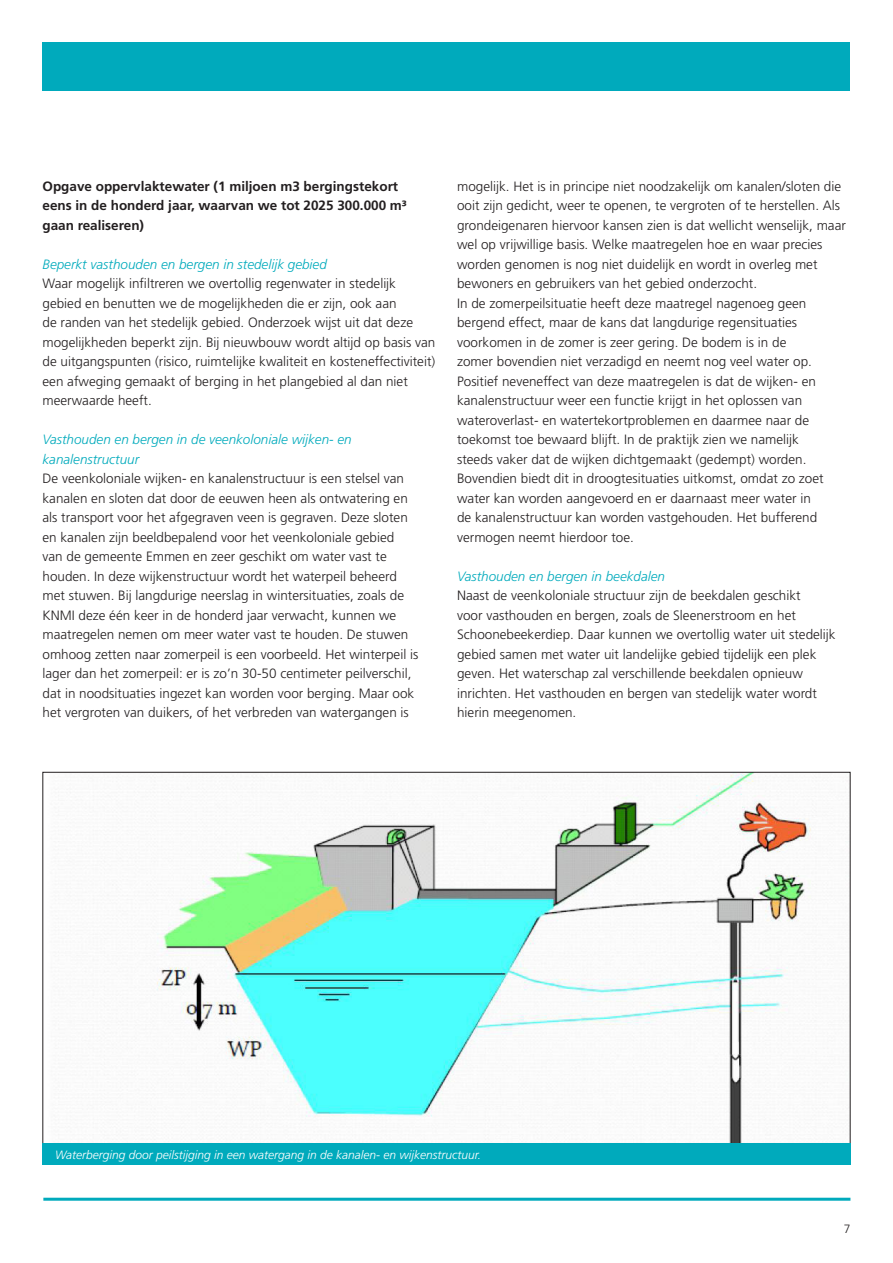
<style>
.page{position:relative;width:893px;height:1263px;background:#fff}
.page>*{position:absolute;margin:0;border:0;box-sizing:border-box;transform-origin:0 0}
.plat_light_9pt{font:300 13.5px/19.5px "Frutiger LT Std";color:#231f20}
.plat_light_9pt-2{font:italic 300 13.5px/19.5px "Frutiger LT Std";color:#00aabc}
.plat_light_9pt-3{font:700 13.5px "Frutiger LT Std";color:#231f20}
.uitv_prog_plat_kopie{font:italic 300 12px "Frutiger LT Std";color:#fff}
.t1{font:300 12px "Frutiger LT Std";color:#231f20}
</style>
<div class="page">
<div style="left:43px;top:43px;width:807px;height:48px;background:#00aabc"></div>
<hr style="left:43px;top:1198px;width:807px;height:3px;background:#00aabc">
<img style="left:58px;top:774px;width:759px;height:369px">
<div style="left:42px;top:1143px;width:808px;height:22px;background:#00aabc"></div>
<p class="plat_light_9pt-3" style="left:43px;top:178px;width:357px">Opgave oppervlaktewater (1 miljoen m3 bergingstekort</p>
<p class="plat_light_9pt-3" style="left:43px;top:197px;width:366px">eens in de honderd jaar, waarvan we tot 2025 300.000 m³</p>
<p class="plat_light_9pt-3" style="left:43px;top:217px;width:103px">gaan realiseren)</p>
<p class="plat_light_9pt-2" style="left:43px;top:254px;width:286px">Beperkt vasthouden en bergen in stedelijk gebied</p>
<p class="plat_light_9pt" style="left:43px;top:274px;width:394px">Waar mogelijk infiltreren we overtollig regenwater in stedelijk gebied en benutten we de mogelijkheden die er zijn, ook aan<br>de randen van het stedelijk gebied. Onderzoek wijst uit dat deze mogelijkheden beperkt zijn. Bij nieuwbouw wordt altijd op basis van de uitgangspunten (risico, ruimtelijke kwaliteit en kosteneffectiviteit) een afweging gemaakt of berging in het plangebied al dan niet meerwaarde heeft.</p>
<p class="plat_light_9pt-2" style="left:43px;top:430px;width:311px">Vasthouden en bergen in de veenkoloniale wijken- en kanalenstructuur</p>
<p class="plat_light_9pt" style="left:43px;top:469px;width:377px">De veenkoloniale wijken- en kanalenstructuur is een stelsel van kanalen en sloten dat door de eeuwen heen als ontwatering en als transport voor het afgegraven veen is gegraven. Deze sloten en kanalen zijn beeldbepalend voor het veenkoloniale gebied<br>van de gemeente Emmen en zeer geschikt om water vast te houden. In deze wijkenstructuur wordt het waterpeil beheerd met stuwen. Bij langdurige neerslag in wintersituaties, zoals de KNMI deze één keer in de honderd jaar verwacht, kunnen we maatregelen nemen om meer water vast te houden. De stuwen omhoog zetten naar zomerpeil is een voorbeeld. Het winterpeil is lager dan het zomerpeil: er is zo’n 30-50 centimeter peilverschil, dat in noodsituaties ingezet kan worden voor berging. Maar ook het vergroten van duikers, of het verbreden van watergangen is</p>
<p class="plat_light_9pt" style="left:457px;top:176px;width:390px">mogelijk. Het is in principe niet noodzakelijk om kanalen/sloten die ooit zijn gedicht, weer te openen, te vergroten of te herstellen. Als grondeigenaren hiervoor kansen zien is dat wellicht wenselijk, maar wel op vrijwillige basis. Welke maatregelen hoe en waar precies worden genomen is nog niet duidelijk en wordt in overleg met bewoners en gebruikers van het gebied onderzocht.</p>
<p class="plat_light_9pt" style="left:457px;top:293px;width:368px">In de zomerpeilsituatie heeft deze maatregel nagenoeg geen bergend effect, maar de kans dat langdurige regensituaties voorkomen in de zomer is zeer gering. De bodem is in de zomer bovendien niet verzadigd en neemt nog veel water op.<br>Positief neveneffect van deze maatregelen is dat de wijken- en kanalenstructuur weer een functie krijgt in het oplossen van wateroverlast- en watertekortproblemen en daarmee naar de toekomst toe bewaard blijft. In de praktijk zien we namelijk steeds vaker dat de wijken dichtgemaakt (gedempt) worden.<br>Bovendien biedt dit in droogtesituaties uitkomst, omdat zo zoet water kan worden aangevoerd en er daarnaast meer water in de kanalenstructuur kan worden vastgehouden. Het bufferend vermogen neemt hierdoor toe.</p>
<p class="plat_light_9pt-2" style="left:457px;top:566px;width:209px">Vasthouden en bergen in beekdalen</p>
<p class="plat_light_9pt" style="left:457px;top:586px;width:380px">Naast de veenkoloniale structuur zijn de beekdalen geschikt<br>voor vasthouden en bergen, zoals de Sleenerstroom en het Schoonebeekerdiep. Daar kunnen we overtollig water uit stedelijk gebied samen met water uit landelijke gebied tijdelijk een plek geven. Het waterschap zal verschillende beekdalen opnieuw inrichten. Het vasthouden en bergen van stedelijk water wordt hierin meegenomen.</p>
<p class="uitv_prog_plat_kopie" style="left:55px;top:1147px;width:428px">Waterberging door peilstijging in een watergang in de kanalen- en wijkenstructuur.</p>
<p class="t1" style="left:844px;top:1222px;width:8px">7</p>
</div>
